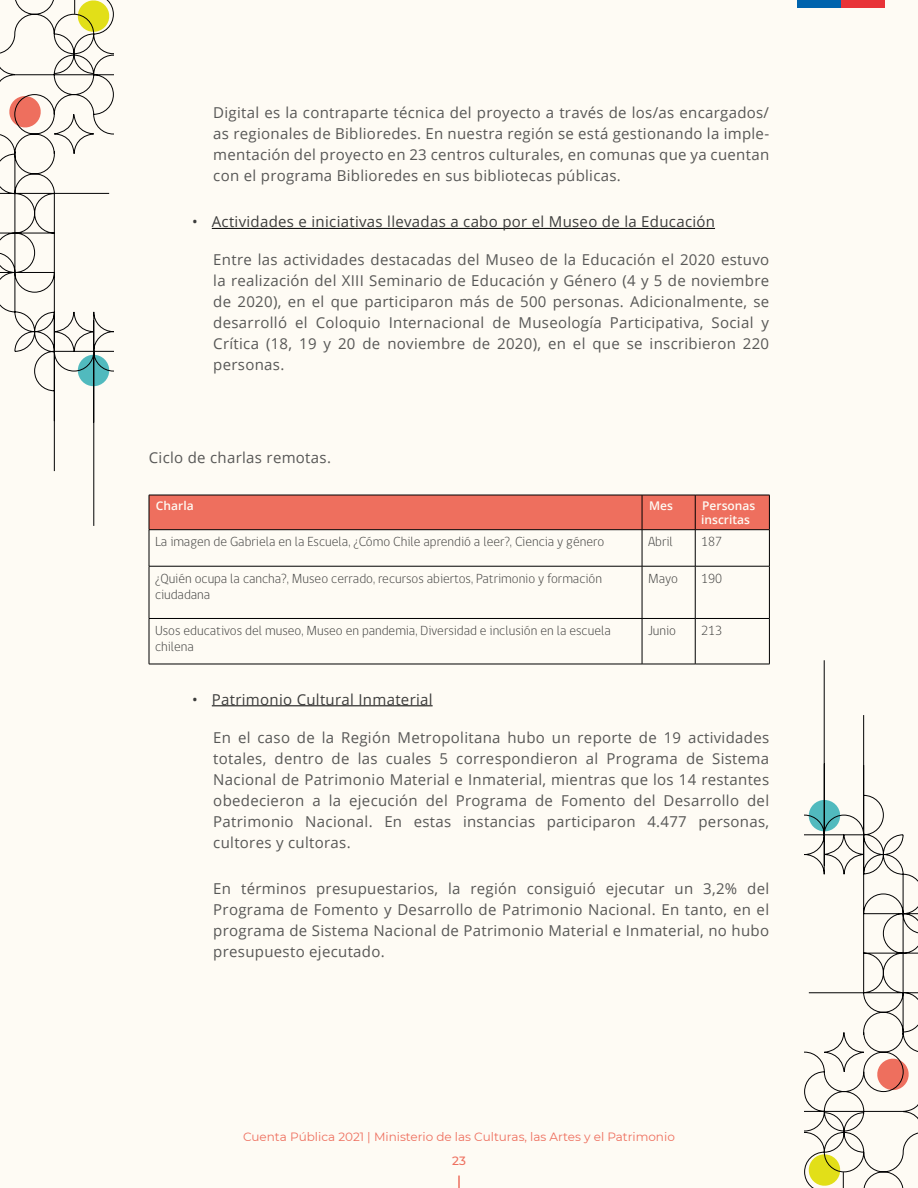
<style>
.page{position:relative;width:918px;height:1188px;background:#fefbf4}
.page>*{position:absolute;margin:0;border:0;box-sizing:border-box;transform-origin:0 0}
.t1{font:15px/21px "Open Sans";letter-spacing:.02em;color:#575756;text-align:justify}
.t2{font:15px "Open Sans";letter-spacing:.02em;color:#3c3c3b}
.t3{font:300 13.5px/16.2px "gob CL";color:#3c3c3b}
.t4{font:12px "Montserrat";color:#ee6f5e}
.t5{font:600 12px/13.5px "Open Sans";color:#fefbf4}
.t6{font:500 12px "Montserrat";color:#ee6f5e}
</style>
<div class="page">
<div style="left:798px;top:0;width:43px;height:7px;background:#0063ad"></div>
<div style="left:841px;top:0;width:43px;height:7px;background:#e83338"></div>
<svg style="left:458px;top:1176px;width:2px;height:12px"></svg>
<svg style="left:805px;top:660px;width:113px;height:528px"></svg>
<svg style="left:0;top:0;width:113px;height:526px"></svg>
<hr style="left:212px;top:228px;width:503px;height:1px;background:#000">
<hr style="left:212px;top:705px;width:221px;height:1px;background:#000">
<div style="left:150px;top:496px;width:619px;height:33px;background:#ee6f5e"></div>
<hr style="left:149px;top:495px;width:493px;height:1px;background:#000">
<hr style="left:149px;top:495px;width:1px;height:35px;background:#000">
<hr style="left:642px;top:495px;width:53px;height:1px;background:#000">
<hr style="left:642px;top:495px;width:1px;height:35px;background:#000">
<hr style="left:695px;top:495px;width:75px;height:1px;background:#000">
<hr style="left:695px;top:495px;width:1px;height:35px;background:#000">
<hr style="left:769px;top:495px;width:1px;height:35px;background:#000">
<hr style="left:149px;top:529px;width:493px;height:1px;background:#000">
<hr style="left:149px;top:530px;width:1px;height:36px;background:#000">
<hr style="left:642px;top:529px;width:53px;height:1px;background:#000">
<hr style="left:642px;top:530px;width:1px;height:36px;background:#000">
<hr style="left:695px;top:529px;width:75px;height:1px;background:#000">
<hr style="left:695px;top:530px;width:1px;height:36px;background:#000">
<hr style="left:769px;top:530px;width:1px;height:36px;background:#000">
<hr style="left:149px;top:566px;width:493px;height:1px;background:#000">
<hr style="left:149px;top:566px;width:1px;height:52px;background:#000">
<hr style="left:642px;top:566px;width:53px;height:1px;background:#000">
<hr style="left:642px;top:566px;width:1px;height:52px;background:#000">
<hr style="left:695px;top:566px;width:75px;height:1px;background:#000">
<hr style="left:695px;top:566px;width:1px;height:52px;background:#000">
<hr style="left:769px;top:566px;width:1px;height:52px;background:#000">
<hr style="left:149px;top:618px;width:493px;height:1px;background:#000">
<hr style="left:149px;top:619px;width:1px;height:45px;background:#000">
<hr style="left:642px;top:618px;width:53px;height:1px;background:#000">
<hr style="left:642px;top:619px;width:1px;height:45px;background:#000">
<hr style="left:695px;top:618px;width:75px;height:1px;background:#000">
<hr style="left:695px;top:619px;width:1px;height:45px;background:#000">
<hr style="left:769px;top:619px;width:1px;height:45px;background:#000">
<hr style="left:149px;top:664px;width:493px;height:1px;background:#000">
<hr style="left:642px;top:664px;width:53px;height:1px;background:#000">
<hr style="left:695px;top:664px;width:75px;height:1px;background:#000">
<p class="t1" style="left:213px;top:101px;width:557px">Digital es la contraparte técnica del proyecto a través de los/as encargados/ as regionales de Biblioredes. En nuestra región se está gestionando la imple&shy;mentación del proyecto en 23 centros culturales, en comunas que ya cuentan con el programa Biblioredes en sus bibliotecas públicas.</p>
<p class="t2" style="left:192px;top:212px;width:524px">• Actividades e iniciativas llevadas a cabo por el Museo de la Educación</p>
<p class="t1" style="left:213px;top:249px;width:557px">Entre las actividades destacadas del Museo de la Educación el 2020 estuvo la realización del XIII Seminario de Educación y Género (4 y 5 de noviembre de 2020), en el que participaron más de 500 personas. Adicionalmente, se desarrolló el Coloquio Internacional de Museología Participativa, Social y Crítica (18, 19 y 20 de noviembre de 2020), en el que se inscribieron 220 personas.</p>
<p class="t1" style="left:149px;top:447px;width:184px">Ciclo de charlas remotas.</p>
<p class="t5" style="left:156px;top:499px;width:39px">Charla</p>
<p class="t5" style="left:649px;top:499px;width:25px">Mes</p>
<p class="t5" style="left:701px;top:499px;width:56px">Personas inscritas</p>
<p class="t3" style="left:155px;top:534px;width:451px">La imagen de Gabriela en la Escuela, ¿Cómo Chile aprendió a leer?, Ciencia y género</p>
<p class="t3" style="left:648px;top:534px;width:26px">Abril</p>
<p class="t3" style="left:701px;top:534px;width:23px">187</p>
<p class="t3" style="left:155px;top:570px;width:449px">¿Quién ocupa la cancha?, Museo cerrado, recursos abiertos, Patrimonio y formación ciudadana</p>
<p class="t3" style="left:648px;top:570px;width:31px">Mayo</p>
<p class="t3" style="left:701px;top:570px;width:23px">190</p>
<p class="t3" style="left:155px;top:623px;width:457px">Usos educativos del museo, Museo en pandemia, Diversidad e inclusión en la escuela chilena</p>
<p class="t3" style="left:648px;top:623px;width:29px">Junio</p>
<p class="t3" style="left:701px;top:623px;width:23px">213</p>
<p class="t2" style="left:192px;top:689px;width:242px">• Patrimonio Cultural Inmaterial</p>
<p class="t1" style="left:213px;top:726px;width:557px">En el caso de la Región Metropolitana hubo un reporte de 19 actividades totales, dentro de las cuales 5 correspondieron al Programa de Sistema Nacional de Patrimonio Material e Inmaterial, mientras que los 14 restantes obedecieron a la ejecución del Programa de Fomento del Desarrollo del Patrimonio Nacional. En estas instancias participaron 4.477 personas, cultores y cultoras.</p>
<p class="t1" style="left:213px;top:878px;width:557px">En términos presupuestarios, la región consiguió ejecutar un 3,2% del Programa de Fomento y Desarrollo de Patrimonio Nacional. En tanto, en el programa de Sistema Nacional de Patrimonio Material e Inmaterial, no hubo presupuesto ejecutado.</p>
<p class="t4" style="left:243px;top:1129px;width:433px">Cuenta Pública 2021 | Ministerio de las Culturas, las Artes y el Patrimonio</p>
<p class="t6" style="left:452px;top:1152px;width:15px">23</p>
</div>
